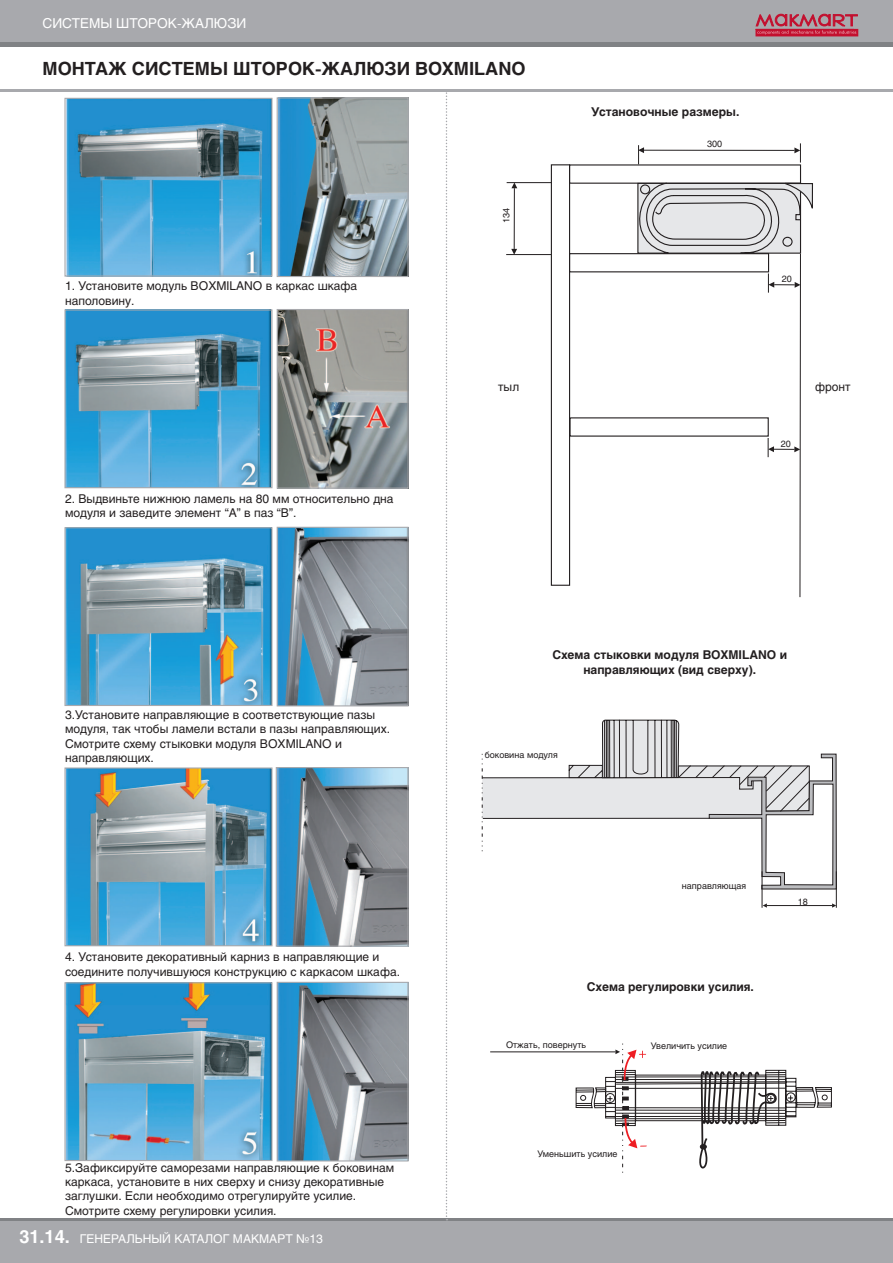
<style>
.page{position:relative;width:893px;height:1263px;background:#fff}
.page>*{position:absolute;margin:0;border:0;box-sizing:border-box;transform-origin:0 0}
.t1{font:700 18px "Helios";color:#231f20}
.t2{font:13.5px "Helios";color:#fff}
.t3{font:12px/14.4px "Helios";color:#231f20}
.артикулы{font:700 12px/14.4px "Helios";color:#231f20;text-align:center}
.t4{font:12px "Helios";color:#fff}
.схемы{font:9px "Helios";color:#231f20}
.s1{font-weight:700;font-size:18px}
</style>
<div class="page">
<div style="left:0;top:0;width:893px;height:43px;background:#a8a9ad"></div>
<div style="left:0;top:42px;width:893px;height:5px;background:#808285"></div>
<div style="left:0;top:1220px;width:893px;height:43px;background:#a8a9ad"></div>
<hr style="left:0;top:89px;width:893px;height:2px;background:#a8a9ad">
<hr style="left:0;top:1218px;width:893px;height:2px;background:#808285">
<div style="left:756px;top:29px;width:102px;height:7px;border:1px solid #c3102f"></div>
<svg style="left:756px;top:14px;width:101px;height:21px"></svg>
<img style="left:66px;top:100px;width:205px;height:175px">
<div style="left:64px;top:98px;width:209px;height:179px;border:1px solid #a8a9ad"></div>
<img style="left:279px;top:99px;width:128px;height:176px">
<div style="left:277px;top:97px;width:132px;height:180px;border:1px solid #a8a9ad"></div>
<img style="left:66px;top:311px;width:205px;height:175px">
<div style="left:64px;top:309px;width:209px;height:179px;border:1px solid #a8a9ad"></div>
<img style="left:279px;top:311px;width:128px;height:176px">
<div style="left:277px;top:309px;width:132px;height:180px;border:1px solid #a8a9ad"></div>
<img style="left:66px;top:529px;width:205px;height:175px">
<div style="left:64px;top:527px;width:209px;height:179px;border:1px solid #a8a9ad"></div>
<img style="left:279px;top:529px;width:128px;height:175px">
<div style="left:277px;top:527px;width:132px;height:179px;border:1px solid #a8a9ad"></div>
<img style="left:66px;top:769px;width:205px;height:175px">
<div style="left:64px;top:767px;width:209px;height:179px;border:1px solid #a8a9ad"></div>
<img style="left:278px;top:769px;width:129px;height:176px">
<div style="left:276px;top:767px;width:133px;height:180px;border:1px solid #a8a9ad"></div>
<img style="left:66px;top:984px;width:205px;height:175px">
<div style="left:64px;top:982px;width:209px;height:179px;border:1px solid #a8a9ad"></div>
<img style="left:279px;top:984px;width:128px;height:175px">
<div style="left:277px;top:982px;width:132px;height:179px;border:1px solid #a8a9ad"></div>
<hr style="left:490px;top:1051px;width:125px;height:1px;background:#231f20">
<svg style="left:575px;top:1043px;width:257px;height:130px"></svg>
<svg style="left:481px;top:719px;width:356px;height:171px"></svg>
<hr style="left:836px;top:871px;width:1px;height:37px;background:#231f20">
<hr style="left:762px;top:871px;width:1px;height:37px;background:#231f20">
<hr style="left:767px;top:905px;width:65px;height:1px;background:#231f20">
<svg style="left:763px;top:903px;width:4px;height:5px"></svg>
<svg style="left:832px;top:903px;width:4px;height:5px"></svg>
<div style="left:551px;top:164px;width:19px;height:422px;border:1px solid #231f20"></div>
<div style="left:569px;top:253px;width:200px;height:19px;border:1px solid #231f20"></div>
<hr style="left:514px;top:188px;width:1px;height:61px;background:#231f20">
<svg style="left:511px;top:249px;width:6px;height:5px"></svg>
<svg style="left:511px;top:183px;width:6px;height:5px"></svg>
<hr style="left:507px;top:182px;width:44px;height:1px;background:#231f20">
<hr style="left:506px;top:254px;width:45px;height:1px;background:#231f20">
<hr style="left:644px;top:150px;width:150px;height:1px;background:#231f20">
<svg style="left:638px;top:145px;width:6px;height:19px"></svg>
<svg style="left:794px;top:143px;width:7px;height:20px"></svg>
<svg style="left:624px;top:182px;width:189px;height:416px"></svg>
<svg style="left:446px;top:91px;width:1px;height:1129px"></svg>
<p class="t2" style="left:43px;top:15px;width:205px">СИСТЕМЫ ШТОРОК-ЖАЛЮЗИ</p>
<p class="t1" style="left:43px;top:58px;width:485px">МОНТАЖ СИСТЕМЫ ШТОРОК-ЖАЛЮЗИ BOXMILANO</p>
<p class="t3" style="left:65px;top:279px;width:294px">1. Установите модуль BOXMILANO в каркас шкафа наполовину.</p>
<p class="схемы" style="left:501px;top:223px;width:17px;rotate:-90deg">134</p>
<p class="артикулы" style="left:591px;top:104px;width:150px">Установочные размеры.</p>
<p class="схемы" style="left:707px;top:138px;width:17px">300</p>
<p class="схемы" style="left:782px;top:274px;width:12px">20</p>
<p class="t3" style="left:498px;top:379px;width:23px">тыл</p>
<p class="t3" style="left:815px;top:379px;width:37px">фронт</p>
<p class="t3" style="left:65px;top:491px;width:330px">2. Выдвиньте нижнюю ламель на 80 мм относительно дна модуля и заведите элемент “А” в паз “B”.</p>
<p class="t3" style="left:65px;top:707px;width:327px">3.Установите направляющие в соответствующие пазы модуля, так чтобы ламели встали в пазы направляющих.<br>Смотрите схему стыковки модуля BOXMILANO и направляющих.</p>
<p class="t3" style="left:65px;top:950px;width:337px">4. Установите декоративный карниз в направляющие и соедините получившуюся конструкцию с каркасом шкафа.</p>
<p class="t3" style="left:65px;top:1160px;width:331px">5.Зафиксируйте саморезами направляющие к боковинам каркаса, установите в них сверху и снизу декоративные заглушки. Если необходимо отрегулируйте усилие.<br>Смотрите схему регулировки усилия.</p>
<p class="t4" style="left:19px;top:1232px;width:305px"><span class="s1">31.14.</span> ГЕНЕРАЛЬНЫЙ КАТАЛОГ МАКМАРТ №13</p>
<p class="схемы" style="left:781px;top:438px;width:12px">20</p>
<p class="артикулы" style="left:552px;top:648px;width:236px">Схема стыковки модуля BOXMILANO и направляющих (вид сверху).</p>
<p class="схемы" style="left:485px;top:749px;width:74px">боковина модуля</p>
<p class="схемы" style="left:682px;top:881px;width:66px">направляющая</p>
<p class="артикулы" style="left:587px;top:979px;width:169px">Схема регулировки усилия.</p>
<p class="схемы" style="left:506px;top:1040px;width:82px">Отжать, повернуть</p>
<p class="схемы" style="left:651px;top:1041px;width:78px">Увеличить усилие</p>
<p class="схемы" style="left:538px;top:1148px;width:81px">Уменьшить усилие</p>
<p class="схемы" style="left:798px;top:896px;width:12px">18</p>
</div>
